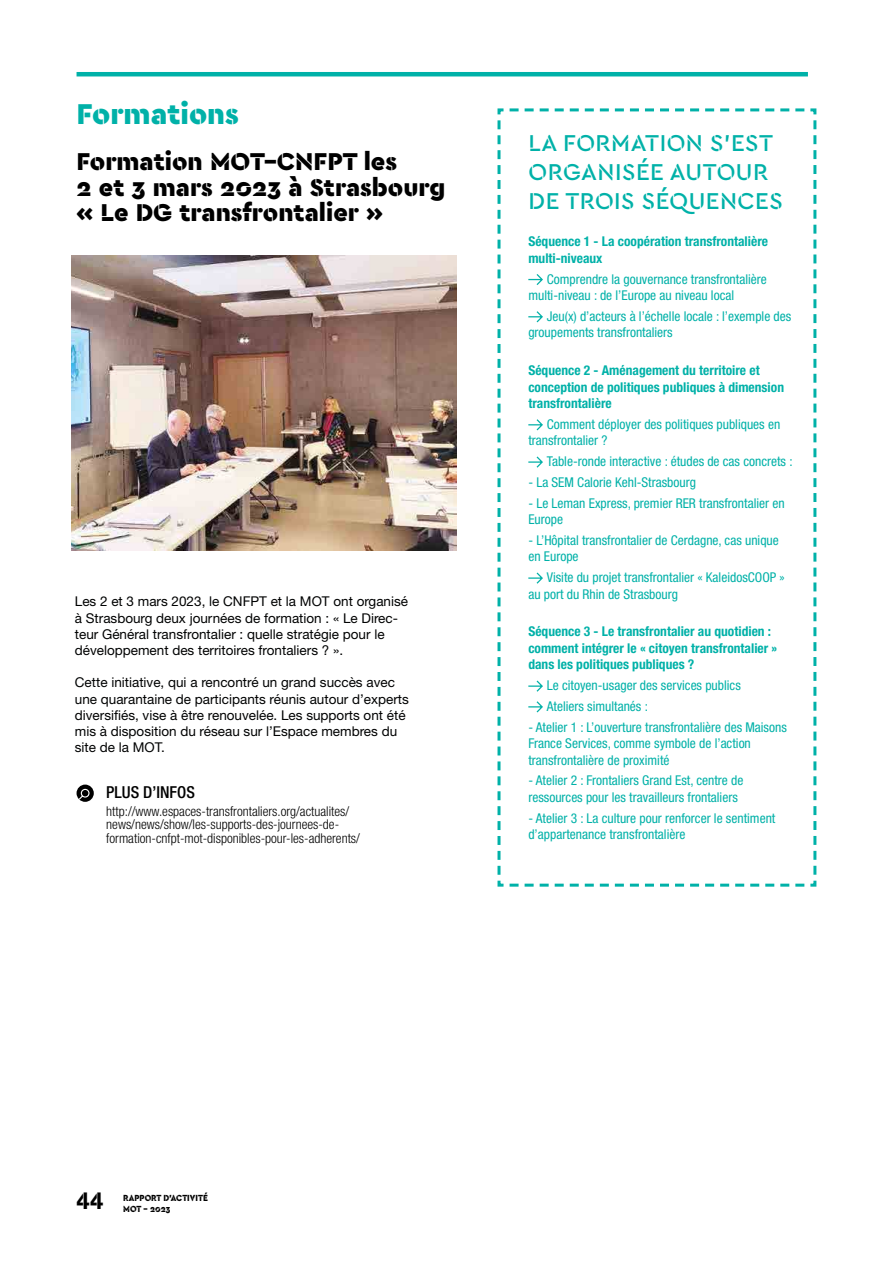
<style>
.page{position:relative;width:893px;height:1263px;background:#fff}
.page>*{position:absolute;margin:0;border:0;box-sizing:border-box;transform-origin:0 0}
.t1{font:900 30px "Cera Stencil PRO";color:#00b1a8}
.t2{font:900 25.5px/25.5px "Cera Stencil PRO";color:#000}
.t3{font:500 24px/28.8px "Cera Stencil PRO";letter-spacing:.02em;color:#00b1a8}
.t4{font:24px "AG Book Stencil";color:#000}
.t5{font:500 condensed 16.5px "Helvetica Neue LT Std";color:#000}
.t6{font:condensed 13.5px/16.5px "Helvetica Neue LT Std";color:#00b1a8}
.t7{font:13.5px/16.2px "Helvetica Neue LT Std";color:#010202}
.t8{font:700 condensed 13.5px/16.5px "Helvetica Neue LT Std";color:#00b1a8}
.t9{font:300 condensed 13.5px/13.5px "Helvetica Neue LT Std";color:#000}
.t10{font:900 9.3px "Cera Stencil PRO";color:#000;scale:.91 1}
</style>
<div class="page">
<hr style="left:77px;top:72px;width:731px;height:4px;background:#00b1a8">
<svg style="left:497px;top:108px;width:320px;height:779px"></svg>
<svg style="left:77px;top:784px;width:17px;height:18px"></svg>
<svg style="left:78px;top:788px;width:12px;height:13px"></svg>
<img style="left:71px;top:255px;width:385px;height:296px">
<h1 class="t1" style="left:77px;top:94px;width:164px">Formations</h1>
<h2 class="t2" style="left:77px;top:148px;width:370px">Formation MOT–CNFPT les<br>2 et 3 mars 2023 à Strasbourg « Le DG transfrontalier »</h2>
<p class="t7" style="left:75px;top:593px;width:335px">Les 2 et 3 mars 2023, le CNFPT et la MOT ont organisé à Strasbourg deux journées de formation : « Le Direc&shy;teur Général transfrontalier : quelle stratégie pour le développement des territoires frontaliers ? ».</p>
<p class="t7" style="left:75px;top:674px;width:336px">Cette initiative, qui a rencontré un grand succès avec une quarantaine de participants réunis autour d’experts diversifiés, vise à être renouvelée. Les supports ont été mis à disposition du réseau sur l’Espace membres du site de la MOT.</p>
<p class="t5" style="left:106px;top:782px;width:90px">PLUS D’INFOS</p>
<p class="t9" style="left:106px;top:804px;width:255px">http://www.espaces-transfrontaliers.org/actualites/ news/news/show/les-supports-des-journees-de&shy;formation-cnfpt-mot-disponibles-pour-les-adherents/</p>
<h3 class="t3" style="left:529px;top:128px;width:256px">LA FORMATION S’EST<br>ORGANISÉE AUTOUR<br>DE TROIS SÉQUENCES</h3>
<p class="t8" style="left:528px;top:233px;width:241px">Séquence 1 - La coopération transfrontalière multi-niveaux</p>
<p class="t6" style="left:528px;top:270px;width:240px;text-indent:18px">Comprendre la gouvernance transfrontalière multi-niveau : de l’Europe au niveau local</p>
<p class="t6" style="left:528px;top:308px;width:264px;text-indent:18px">Jeu(x) d’acteurs à l’échelle locale : l’exemple des groupements transfrontaliers</p>
<p class="t8" style="left:528px;top:362px;width:257px">Séquence 2 - Aménagement du territoire et conception de politiques publiques à dimension transfrontalière</p>
<p class="t6" style="left:528px;top:416px;width:253px;text-indent:18px">Comment déployer des politiques publiques en transfrontalier ?</p>
<p class="t6" style="left:547px;top:453px;width:247px">Table-ronde interactive : études de cas concrets :</p>
<p class="t6" style="left:528px;top:474px;width:169px">- La SEM Calorie Kehl-Strasbourg</p>
<p class="t6" style="left:528px;top:495px;width:258px">- Le Leman Express, premier RER transfrontalier en<br>Europe</p>
<p class="t6" style="left:528px;top:532px;width:252px">- L’Hôpital transfrontalier de Cerdagne, cas unique en Europe</p>
<p class="t6" style="left:528px;top:569px;width:258px;text-indent:18px">Visite du projet transfrontalier « KaleidosCOOP » au port du Rhin de Strasbourg</p>
<p class="t8" style="left:528px;top:623px;width:250px">Séquence 3 - Le transfrontalier au quotidien : comment intégrer le « citoyen transfrontalier » dans les politiques publiques ?</p>
<p class="t6" style="left:547px;top:675px;width:196px;line-height:20.7px">Le citoyen-usager des services publics<br>Ateliers simultanés :</p>
<p class="t6" style="left:528px;top:719px;width:260px">- Atelier 1 : L’ouverture transfrontalière des Maisons<br>France Services, comme symbole de l’action transfrontalière de proximité</p>
<p class="t6" style="left:528px;top:772px;width:217px">- Atelier 2 : Frontaliers Grand Est, centre de ressources pour les travailleurs frontaliers</p>
<p class="t6" style="left:528px;top:810px;width:249px">- Atelier 3 : La culture pour renforcer le sentiment d’appartenance transfrontalière</p>
<h3 class="t4" style="left:77px;top:1186px;width:28px">44</h3>
<p class="t10" style="left:123px;top:1192px;width:94px">RAPPORT D’ACTIVITÉ</p>
<p class="t10" style="left:123px;top:1202px;width:53px">MOT - 2023</p>
</div>
